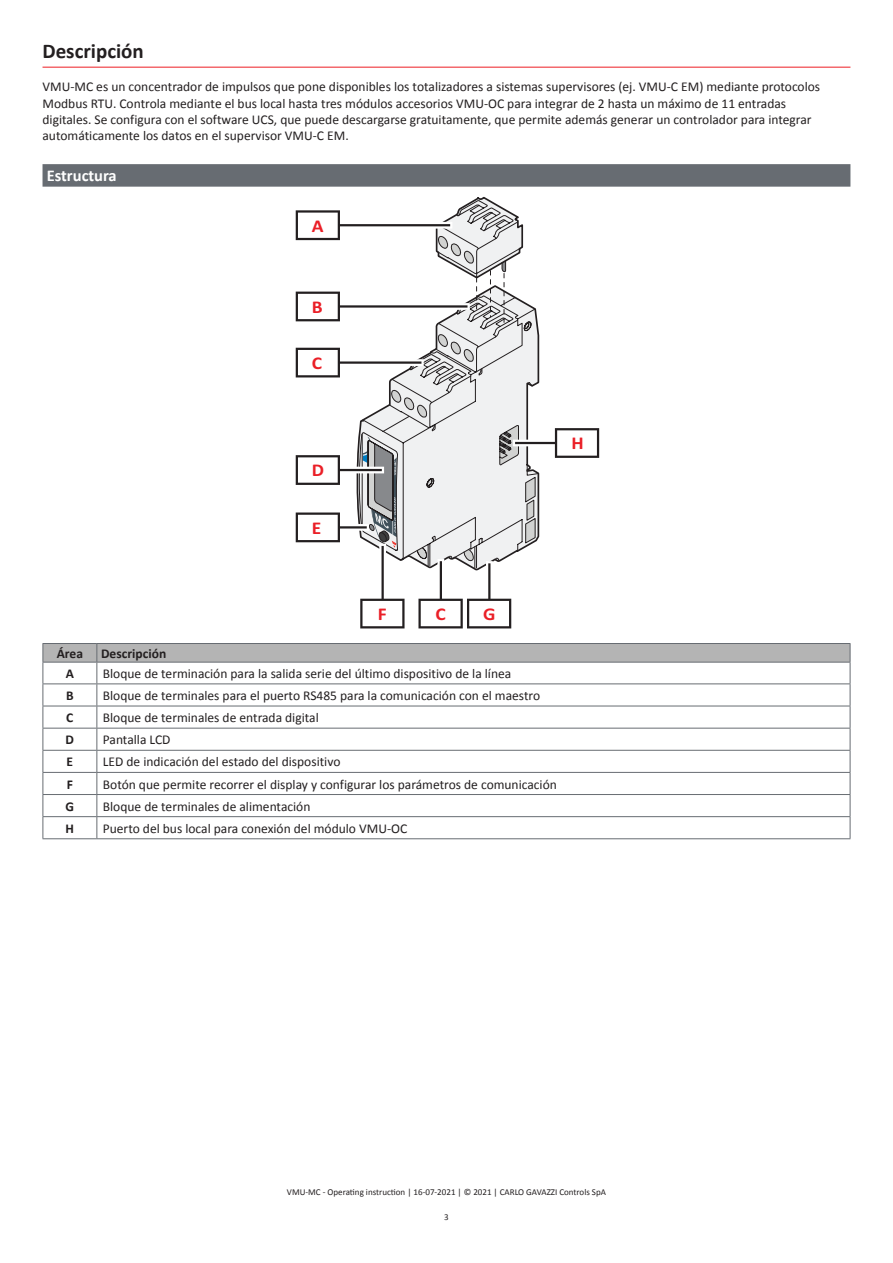
<style>
.page{position:relative;width:893px;height:1263px;background:#fff}
.page>*{position:absolute;margin:0;border:0;box-sizing:border-box;transform-origin:0 0}
.t1{font:700 21px "Calibri";color:#231f20}
.t2{font:700 18px "Calibri";color:#ea1f27;scale:1.08 1}
.t3{font:700 16.5px "Calibri";color:#fff}
.p_Descrizione{font:13.5px/16.2px "Calibri";color:#231f20}
.td_center{font:700 13.5px "Calibri";color:#231f20}
.t4{font:9px "Calibri";color:#231f20}
</style>
<div class="page">
<hr style="left:43px;top:67px;width:807px;height:1px;background:#ee1d23">
<div style="left:43px;top:164px;width:807px;height:23px;background:#676c72"></div>
<svg style="left:295px;top:196px;width:305px;height:433px"></svg>
<hr style="left:43px;top:838px;width:54px;height:1px;background:#676c72">
<hr style="left:97px;top:838px;width:753px;height:1px;background:#676c72">
<svg style="left:43px;top:643px;width:808px;height:195px"></svg>
<p class="t1" style="left:43px;top:38px;width:103px">Descripción</p>
<p class="p_Descrizione" style="left:43px;top:79px;width:779px">VMU-MC es un concentrador de impulsos que pone disponibles los totalizadores a sistemas supervisores (ej. VMU-C EM) mediante protocolos Modbus RTU. Controla mediante el bus local hasta tres módulos accesorios VMU-OC para integrar de 2 hasta un máximo de 11 entradas digitales. Se configura con el software UCS, que puede descargarse gratuitamente, que permite además generar un controlador para integrar automáticamente los datos en el supervisor VMU-C EM.</p>
<p class="t3" style="left:47px;top:165px;width:72px">Estructura</p>
<p class="t2" style="left:312px;top:213px;width:12px">A</p>
<p class="t2" style="left:312px;top:294px;width:12px">B</p>
<p class="t2" style="left:312px;top:350px;width:11px">C</p>
<p class="t2" style="left:312px;top:458px;width:13px">D</p>
<p class="t2" style="left:312px;top:515px;width:10px">E</p>
<p class="t2" style="left:571px;top:430px;width:13px">H</p>
<p class="t2" style="left:378px;top:601px;width:10px">F</p>
<p class="t2" style="left:435px;top:601px;width:11px">C</p>
<p class="t2" style="left:483px;top:601px;width:13px">G</p>
<p class="td_center" style="left:57px;top:645px;width:28px">Área</p>
<p class="td_center" style="left:101px;top:645px;width:67px">Descripción</p>
<p class="td_center" style="left:66px;top:665px;width:10px">A</p>
<p class="p_Descrizione" style="left:103px;top:665px;width:410px">Bloque de terminación para la salida serie del último dispositivo de la línea</p>
<p class="td_center" style="left:66px;top:687px;width:9px">B</p>
<p class="p_Descrizione" style="left:103px;top:687px;width:439px">Bloque de terminales para el puerto RS485 para la comunicación con el maestro</p>
<p class="td_center" style="left:66px;top:709px;width:9px">C</p>
<p class="p_Descrizione" style="left:103px;top:710px;width:217px">Bloque de terminales de entrada digital</p>
<p class="td_center" style="left:66px;top:731px;width:10px">D</p>
<p class="p_Descrizione" style="left:103px;top:732px;width:69px">Pantalla LCD</p>
<p class="td_center" style="left:67px;top:753px;width:8px">E</p>
<p class="p_Descrizione" style="left:103px;top:754px;width:239px">LED de indicación del estado del dispositivo</p>
<p class="td_center" style="left:67px;top:775px;width:8px">F</p>
<p class="p_Descrizione" style="left:103px;top:776px;width:456px">Botón que permite recorrer el display y configurar los parámetros de comunicación</p>
<p class="td_center" style="left:66px;top:797px;width:10px">G</p>
<p class="p_Descrizione" style="left:103px;top:798px;width:209px">Bloque de terminales de alimentación</p>
<p class="td_center" style="left:66px;top:820px;width:10px">H</p>
<p class="p_Descrizione" style="left:103px;top:820px;width:306px">Puerto del bus local para conexión del módulo VMU-OC</p>
<p class="t4" style="left:287px;top:1186px;width:321px">VMU-MC - Operating instruction | 16-07-2021 | © 2021 | CARLO GAVAZZI Controls SpA</p>
<p class="t4" style="left:444px;top:1212px;width:6px">3</p>
</div>
